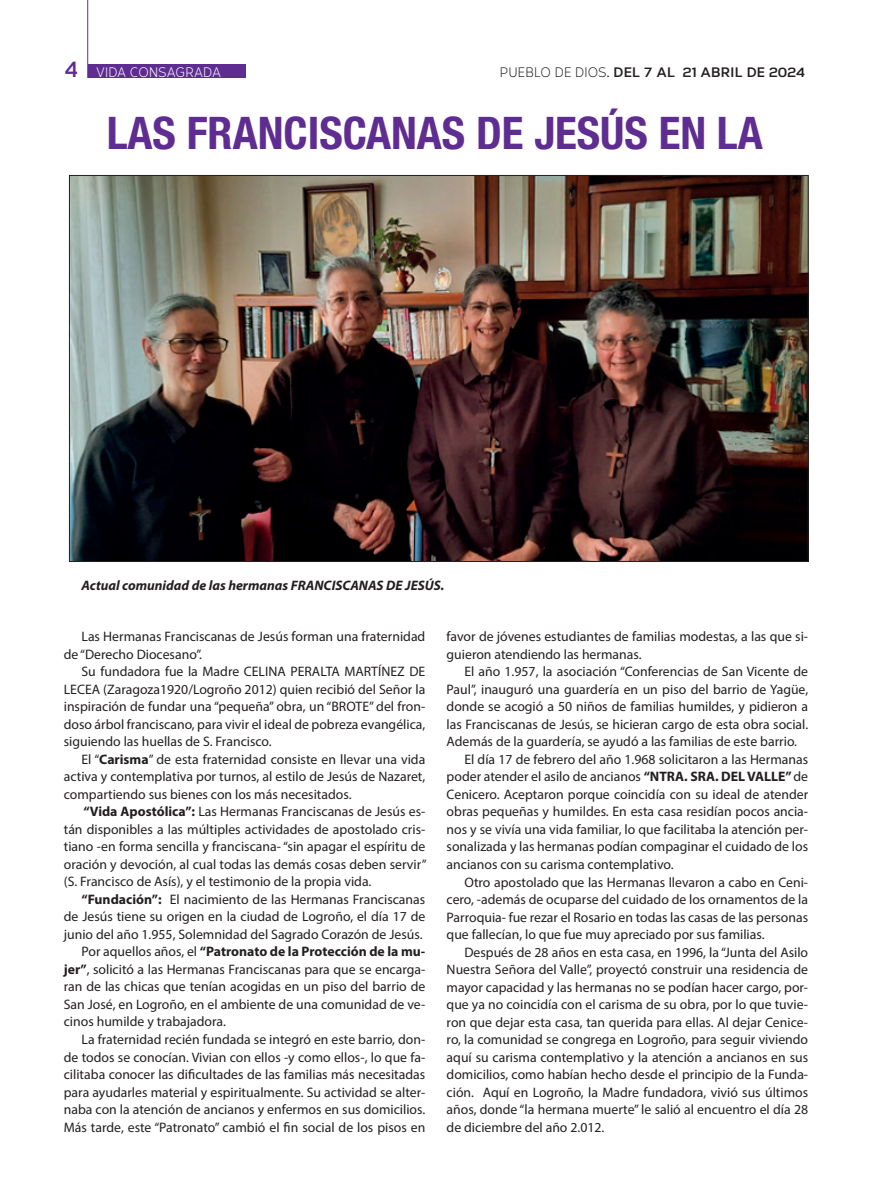
<style>
.page{position:relative;width:872px;height:1191px;background:#fff}
.page>*{position:absolute;margin:0;border:0;box-sizing:border-box;transform-origin:0 0}
.t1{font:700 condensed 45px "Helvetica Neue LT Std";color:#5f2d91}
.t2{font:700 22.5px "Corbert";color:#5f2d91;scale:.9 1}
.t3{font:13.75px/17.5px "Myriad Pro";color:#231f20;text-align:justify}
.t4{font:700 13.75px "Myriad Pro";color:#231f20}
.t5{font:italic 700 13.75px "Myriad Pro";color:#231f20}
.t6{font:700 13.75px "Corbert";letter-spacing:.01em;color:#231f20}
.t7{font:13.75px "Corbert";letter-spacing:.01em;color:#fff;scale:.9 1}
.s1{font-weight:400}
.s2{font-weight:700}
</style>
<div class="page">
<div style="left:88px;top:65px;width:157px;height:13px;background:#5f2d91"></div>
<hr style="left:87px;top:0;width:1px;height:78px;background:#5f2d91">
<img style="left:71px;top:177px;width:735px;height:383px">
<h2 class="t2" style="left:65px;top:52px;width:16px">4</h2>
<p class="t7" style="left:96px;top:62px;width:140px">VIDA CONSAGRADA</p>
<p class="t6" style="left:500px;top:62px;width:306px"><span class="s1">PUEBLO DE DIOS</span>. DEL 7 AL 21 ABRIL DE 2024</p>
<h1 class="t1" style="left:107px;top:106px;width:657px">LAS FRANCISCANAS DE JESÚS EN LA</h1>
<p class="t5" style="left:81px;top:576px;width:364px">Actual comunidad de las hermanas FRANCISCANAS DE JESÚS.</p>
<p class="t3" style="left:64px;top:627px;width:363px;text-indent:18px">Las Hermanas Franciscanas de Jesús forman una fraternidad de “Derecho Diocesano”.</p>
<p class="t3" style="left:64px;top:662px;width:363px;text-indent:18px">Su fundadora fue la Madre CELINA PERALTA MARTÍNEZ DE LECEA (Zaragoza1920/Logroño 2012) quien recibió del Señor la inspiración de fundar una “pequeña” obra, un “BROTE” del fron&shy;doso árbol franciscano, para vivir el ideal de pobreza evangélica, siguiendo las huellas de S. Francisco.</p>
<p class="t3" style="left:64px;top:750px;width:363px;text-indent:18px">El “<span class="s2">Carisma</span>” de esta fraternidad consiste en llevar una vida activa y contemplativa por turnos, al estilo de Jesús de Nazaret, compartiendo sus bienes con los más necesitados.</p>
<p class="t3" style="left:64px;top:802px;width:364px;text-indent:20px"><span class="s2">“Vida Apostólica”:</span> Las Hermanas Franciscanas de Jesús es&shy;tán disponibles a las múltiples actividades de apostolado cris&shy;tiano -en forma sencilla y franciscana- “sin apagar el espíritu de oración y devoción, al cual todas las demás cosas deben servir” (S. Francisco de Asís), y el testimonio de la propia vida.</p>
<p class="t3" style="left:81px;top:890px;width:345px"><span class="s2">“Fundación”:</span> El nacimiento de las Hermanas Franciscanas</p>
<p class="t3" style="left:64px;top:908px;width:363px">de Jesús tiene su origen en la ciudad de Logroño, el día 17 de</p>
<p class="t3" style="left:64px;top:925px;width:360px">junio del año 1.955, Solemnidad del Sagrado Corazón de Jesús.</p>
<p class="t4" style="left:81px;top:942px;width:345px"><span class="s1">Por aquellos años, el</span> “Patronato de la Protección de la mu-</p>
<p class="t3" style="left:64px;top:960px;width:363px"><span class="s2">jer”</span>, solicitó a las Hermanas Franciscanas para que se encarga-</p>
<p class="t3" style="left:64px;top:978px;width:363px">ran de las chicas que tenían acogidas en un piso del barrio de</p>
<p class="t3" style="left:64px;top:995px;width:363px">San José, en Logroño, en el ambiente de una comunidad de ve-</p>
<p class="t3" style="left:64px;top:1013px;width:164px">cinos humilde y trabajadora.</p>
<p class="t3" style="left:81px;top:1030px;width:345px">La fraternidad recién fundada se integró en este barrio, don-</p>
<p class="t3" style="left:64px;top:1048px;width:363px">de todos se conocían. Vivian con ellos -y como ellos-, lo que fa-</p>
<p class="t3" style="left:64px;top:1065px;width:363px">cilitaba conocer las dificultades de las familias más necesitadas</p>
<p class="t3" style="left:64px;top:1083px;width:363px">para ayudarles material y espiritualmente. Su actividad se alter-</p>
<p class="t3" style="left:64px;top:1100px;width:363px">naba con la atención de ancianos y enfermos en sus domicilios.</p>
<p class="t3" style="left:64px;top:1118px;width:363px">Más tarde, este “Patronato” cambió el fin social de los pisos en</p>
<p class="t3" style="left:446px;top:628px;width:363px">favor de jóvenes estudiantes de familias modestas, a las que si&shy;guieron atendiendo las hermanas.</p>
<p class="t3" style="left:464px;top:663px;width:345px">El año 1.957, la asociación “Conferencias de San Vicente de</p>
<p class="t3" style="left:446px;top:680px;width:363px">Paul”, inauguró una guardería en un piso del barrio de Yagüe,</p>
<p class="t3" style="left:446px;top:698px;width:363px">donde se acogió a 50 niños de familias humildes, y pidieron a</p>
<p class="t3" style="left:446px;top:715px;width:363px">las Franciscanas de Jesús, se hicieran cargo de esta obra social.</p>
<p class="t3" style="left:446px;top:733px;width:352px">Además de la guardería, se ayudó a las familias de este barrio.</p>
<p class="t3" style="left:464px;top:750px;width:345px">El día 17 de febrero del año 1.968 solicitaron a las Hermanas</p>
<p class="t3" style="left:446px;top:768px;width:363px">poder atender el asilo de ancianos <span class="s2">“NTRA. SRA. DEL VALLE”</span> de</p>
<p class="t3" style="left:446px;top:785px;width:363px">Cenicero. Aceptaron porque coincidía con su ideal de atender</p>
<p class="t3" style="left:446px;top:803px;width:363px">obras pequeñas y humildes. En esta casa residían pocos ancia-</p>
<p class="t3" style="left:446px;top:820px;width:363px">nos y se vivía una vida familiar, lo que facilitaba la atención per-</p>
<p class="t3" style="left:446px;top:838px;width:363px">sonalizada y las hermanas podían compaginar el cuidado de los</p>
<p class="t3" style="left:446px;top:855px;width:228px">ancianos con su carisma contemplativo.</p>
<p class="t3" style="left:464px;top:873px;width:345px">Otro apostolado que las Hermanas llevaron a cabo en Ceni-</p>
<p class="t3" style="left:446px;top:890px;width:363px">cero, -además de ocuparse del cuidado de los ornamentos de la</p>
<p class="t3" style="left:446px;top:908px;width:363px">Parroquia- fue rezar el Rosario en todas las casas de las personas</p>
<p class="t3" style="left:446px;top:925px;width:319px">que fallecían, lo que fue muy apreciado por sus familias.</p>
<p class="t3" style="left:464px;top:943px;width:345px">Después de 28 años en esta casa, en 1996, la “Junta del Asilo</p>
<p class="t3" style="left:446px;top:960px;width:363px">Nuestra Señora del Valle”, proyectó construir una residencia de</p>
<p class="t3" style="left:446px;top:978px;width:363px">mayor capacidad y las hermanas no se podían hacer cargo, por-</p>
<p class="t3" style="left:446px;top:995px;width:363px">que ya no coincidía con el carisma de su obra, por lo que tuvie-</p>
<p class="t3" style="left:446px;top:1013px;width:363px">ron que dejar esta casa, tan querida para ellas. Al dejar Cenice-</p>
<p class="t3" style="left:446px;top:1030px;width:363px">ro, la comunidad se congrega en Logroño, para seguir viviendo</p>
<p class="t3" style="left:446px;top:1048px;width:363px">aquí su carisma contemplativo y la atención a ancianos en sus</p>
<p class="t3" style="left:446px;top:1065px;width:363px">domicilios, como habían hecho desde el principio de la Funda-</p>
<p class="t3" style="left:446px;top:1083px;width:363px">ción. Aquí en Logroño, la Madre fundadora, vivió sus últimos</p>
<p class="t3" style="left:446px;top:1100px;width:363px">años, donde “la hermana muerte” le salió al encuentro el día 28</p>
<p class="t3" style="left:446px;top:1118px;width:159px">de diciembre del año 2.012.</p>
</div>
